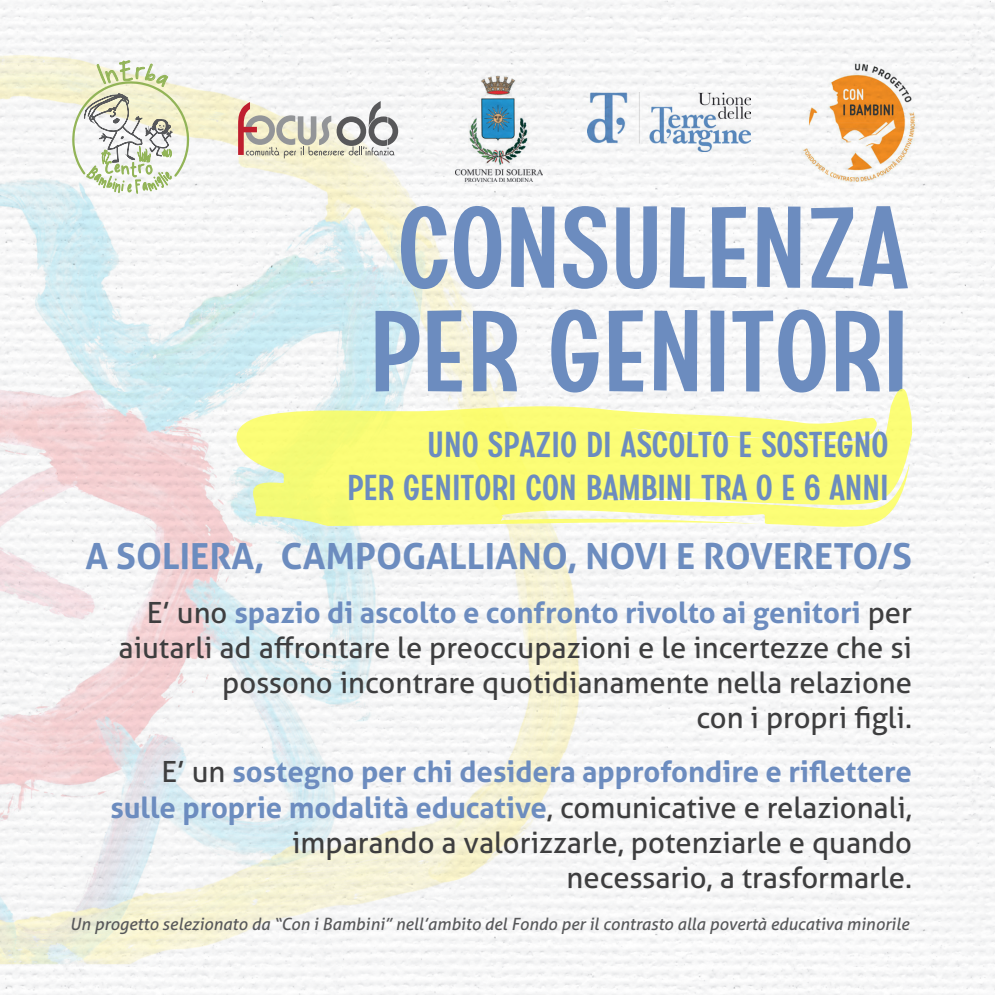
<style>
.page{position:relative;width:995px;height:995px;background:#fff}
.page>*{position:absolute;margin:0;border:0;box-sizing:border-box;transform-origin:0 0}
.t1{font:114.75px/103.5px "Jaywalker";color:#6c8cbf}
.t2{font:36px/43.2px "Jaywalker";color:#6c8cbf;text-align:right}
.t3{font:700 36px "Aller";color:#6c8cbf}
.t4{font:29.25px/35.1px "Aller";color:#3e3e3f;text-align:right}
.t5{font:italic 16.88px "Aller";color:#57585a}
.s1{font-weight:700;color:#6c8cbf}
</style>
<div class="page">
<img style="left:1px;top:1px;width:994px;height:994px">
<img style="left:0;top:28px;width:616px;height:938px">
<img style="left:588px;top:92px;width:162px;height:60px">
<img style="left:455px;top:76px;width:87px;height:106px">
<svg style="left:238px;top:101px;width:160px;height:57px"></svg>
<img style="left:798px;top:62px;width:122px;height:122px">
<svg style="left:233px;top:388px;width:679px;height:139px;fill:#fbfc76"></svg>
<svg style="left:72px;top:60px;width:117px;height:139px"></svg>
<p class="t1" style="left:369px;top:195px;width:542px">CONSULENZA<br>PER GENITORI</p>
<p class="t2" style="left:347px;top:422px;width:543px">UNO SPAZIO DI ASCOLTO E SOSTEGNO<br>PER GENITORI CON BAMBINI TRA 0 E 6 ANNI</p>
<p class="t3" style="left:85px;top:534px;width:828px">A SOLIERA, CAMPOGALLIANO, NOVI E ROVERETO/S</p>
<p class="t4" style="left:119px;top:595px;width:795px">E’ uno <span class="s1">spazio di ascolto e confronto rivolto ai genitori</span> per aiutarli ad affrontare le preoccupazioni e le incertezze che si possono incontrare quotidianamente nella relazione<br>con i propri figli.</p>
<p class="t4" style="left:110px;top:754px;width:803px">E’ un <span class="s1">sostegno per chi desidera approfondire e riflettere sulle proprie modalità educative</span>, comunicative e relazionali, imparando a valorizzarle, potenziarle e quando<br>necessario, a trasformarle.</p>
<p class="t5" style="left:70px;top:914px;width:841px">Un progetto selezionato da “Con i Bambini” nell’ambito del Fondo per il contrasto alla povertà educativa minorile</p>
</div>
